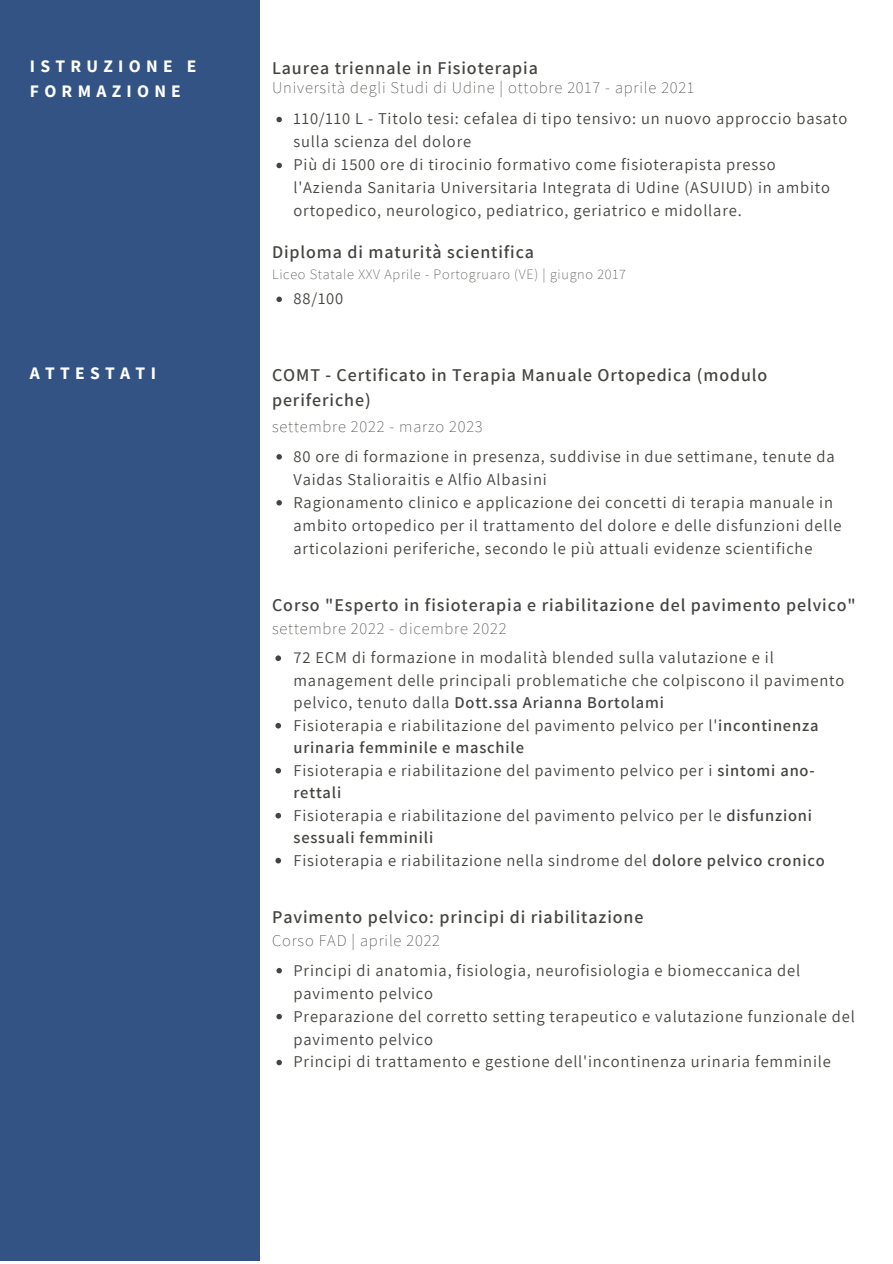
<style>
.page{position:relative;width:893px;height:1264px;background:#fff}
.page>*{position:absolute;margin:0;border:0;box-sizing:border-box;transform-origin:0 0}
.t1{font:600 18px/25.2px "Assistant";letter-spacing:.05em;color:#444440}
.t2{font:700 17.55px/24.8px "Source Sans Pro";letter-spacing:.3em;color:#fff}
.t3{font:16.5px/23px "Assistant";letter-spacing:.05em;color:#444440}
.t4{font:200 16.5px "Assistant";letter-spacing:.05em;color:#444440}
.t5{font:200 14.25px "Assistant";letter-spacing:.05em;color:#444440}
.s1{font-weight:600}
</style>
<div class="page">
<div style="left:0;top:0;width:259px;height:1260px;background:#335384"></div>
<svg style="left:276px;top:968px;width:6px;height:5px"></svg>
<svg style="left:276px;top:1013px;width:6px;height:6px"></svg>
<svg style="left:276px;top:1059px;width:6px;height:6px"></svg>
<svg style="left:276px;top:117px;width:6px;height:5px"></svg>
<svg style="left:276px;top:163px;width:6px;height:5px"></svg>
<svg style="left:276px;top:296px;width:6px;height:6px"></svg>
<svg style="left:276px;top:454px;width:6px;height:5px"></svg>
<svg style="left:276px;top:500px;width:6px;height:5px"></svg>
<svg style="left:275px;top:655px;width:6px;height:6px"></svg>
<svg style="left:275px;top:723px;width:6px;height:5px"></svg>
<svg style="left:275px;top:768px;width:6px;height:5px"></svg>
<svg style="left:275px;top:812px;width:6px;height:6px"></svg>
<svg style="left:275px;top:857px;width:6px;height:6px"></svg>
<p class="t2" style="left:30px;top:53px;width:168px">ISTRUZIONE E<br>FORMAZIONE</p>
<p class="t2" style="left:30px;top:360px;width:128px">ATTESTATI</p>
<p class="t1" style="left:272px;top:55px;width:267px">Laurea triennale in Fisioterapia</p>
<p class="t4" style="left:272px;top:77px;width:423px">Università degli Studi di Udine | ottobre 2017 - aprile 2021</p>
<p class="t3" style="left:293px;top:107px;width:555px">110/110 L - Titolo tesi: cefalea di tipo tensivo: un nuovo approccio basato sulla scienza del dolore<br>Più di 1500 ore di tirocinio formativo come fisioterapista presso l'Azienda Sanitaria Universitaria Integrata di Udine (ASUIUD) in ambito ortopedico, neurologico, pediatrico, geriatrico e midollare.</p>
<p class="t1" style="left:272px;top:239px;width:263px">Diploma di maturità scientifica</p>
<p class="t5" style="left:272px;top:264px;width:355px">Liceo Statale XXV Aprile - Portogruaro (VE) | giugno 2017</p>
<p class="t3" style="left:293px;top:287px;width:51px">88/100</p>
<p class="t1" style="left:272px;top:361px;width:496px">COMT - Certificato in Terapia Manuale Ortopedica (modulo periferiche)</p>
<p class="t4" style="left:272px;top:415px;width:212px">settembre 2022 - marzo 2023</p>
<p class="t3" style="left:293px;top:444px;width:549px">80 ore di formazione in presenza, suddivise in due settimane, tenute da Vaidas Stalioraitis e Alfio Albasini<br>Ragionamento clinico e applicazione dei concetti di terapia manuale in ambito ortopedico per il trattamento del dolore e delle disfunzioni delle articolazioni periferiche, secondo le più attuali evidenze scientifiche</p>
<p class="t1" style="left:272px;top:592px;width:585px">Corso "Esperto in fisioterapia e riabilitazione del pavimento pelvico"</p>
<p class="t4" style="left:272px;top:617px;width:236px">settembre 2022 - dicembre 2022</p>
<p class="t3" style="left:293px;top:646px;width:552px;line-height:22.5px">72 ECM di formazione in modalità blended sulla valutazione e il management delle principali problematiche che colpiscono il pavimento pelvico, tenuto dalla <span class="s1">Dott.ssa Arianna Bortolami<br></span>Fisioterapia e riabilitazione del pavimento pelvico per l'<span class="s1">incontinenza urinaria femminile e maschile<br></span>Fisioterapia e riabilitazione del pavimento pelvico per i <span class="s1">sintomi ano&shy;rettali<br></span>Fisioterapia e riabilitazione del pavimento pelvico per le <span class="s1">disfunzioni sessuali femminili<br></span>Fisioterapia e riabilitazione nella sindrome del <span class="s1">dolore pelvico cronico</span></p>
<p class="t1" style="left:272px;top:903px;width:373px">Pavimento pelvico: principi di riabilitazione</p>
<p class="t4" style="left:272px;top:928px;width:169px">Corso FAD | aprile 2022</p>
<p class="t3" style="left:293px;top:958px;width:563px">Principi di anatomia, fisiologia, neurofisiologia e biomeccanica del pavimento pelvico<br>Preparazione del corretto setting terapeutico e valutazione funzionale del pavimento pelvico<br>Principi di trattamento e gestione dell'incontinenza urinaria femminile</p>
</div>
